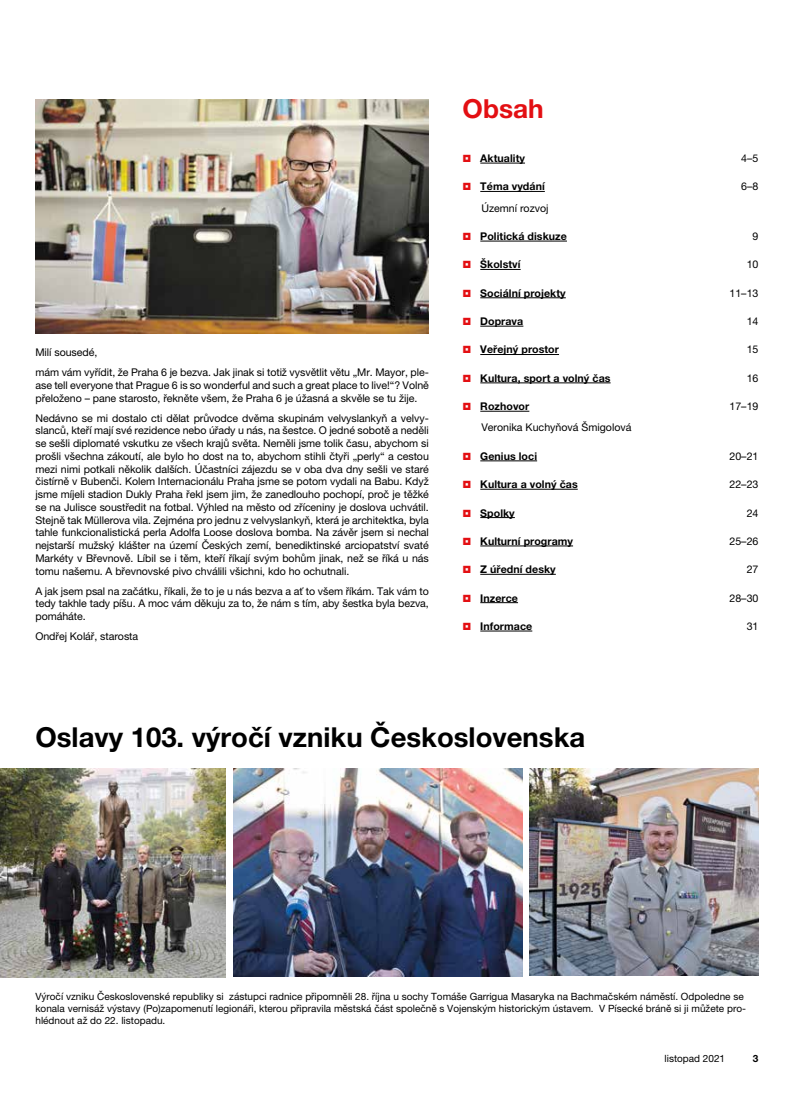
<style>
.page{position:relative;width:794px;height:1110px;background:#fff}
.page>*{position:absolute;margin:0;border:0;box-sizing:border-box;transform-origin:0 0}
.t1{font:700 27.5px "Helvetica Neue LT Pro";color:#000}
.t2{font:700 26.25px "Helvetica Neue LT Pro";color:#e30f13}
.t3{font:10.62px/12.8px "Helvetica Neue LT Pro";letter-spacing:-.005em;color:#000}
.t4{font:700 10.62px "Helvetica Neue LT Pro";letter-spacing:.005em;color:#000}
.t5{font:10px/12px "Helvetica Neue LT Pro";color:#000}
.t6{font:700 10px "Helvetica Neue LT Pro";color:#000}
</style>
<div class="page">
<hr style="left:480px;top:163px;width:45px;height:1px;background:#000">
<hr style="left:480px;top:191px;width:65px;height:1px;background:#000">
<hr style="left:480px;top:241px;width:87px;height:1px;background:#000">
<hr style="left:480px;top:269px;width:40px;height:1px;background:#000">
<hr style="left:480px;top:297px;width:86px;height:1px;background:#000">
<hr style="left:480px;top:326px;width:43px;height:1px;background:#000">
<hr style="left:480px;top:354px;width:79px;height:1px;background:#000">
<hr style="left:480px;top:382px;width:130px;height:1px;background:#000">
<hr style="left:480px;top:411px;width:49px;height:1px;background:#000">
<hr style="left:480px;top:460px;width:57px;height:1px;background:#000">
<hr style="left:480px;top:489px;width:98px;height:1px;background:#000">
<hr style="left:480px;top:517px;width:35px;height:1px;background:#000">
<hr style="left:480px;top:545px;width:93px;height:1px;background:#000">
<hr style="left:480px;top:574px;width:76px;height:1px;background:#000">
<hr style="left:480px;top:602px;width:38px;height:1px;background:#000">
<hr style="left:480px;top:630px;width:52px;height:1px;background:#000">
<svg style="left:36px;top:333px;width:393px;height:1px"></svg>
<img style="left:36px;top:99px;width:393px;height:234px">
<img style="left:0;top:768px;width:225px;height:209px">
<img style="left:233px;top:768px;width:289px;height:208px">
<img style="left:530px;top:768px;width:228px;height:207px">
<p class="t3" style="left:35px;top:342px;width:395px;line-height:19.9px">Milí sousedé,<br>mám vám vyřídit, že Praha 6 je bezva. Jak jinak si totiž vysvětlit větu „Mr. Mayor, ple-</p>
<p class="t3" style="left:35px;top:378px;width:395px">ase tell everyone that Prague 6 is so wonderful and such a great place to live!“? Volně přeloženo – pane starosto, řekněte všem, že Praha 6 je úžasná a skvěle se tu žije.</p>
<p class="t3" style="left:35px;top:411px;width:395px;text-align:justify">Nedávno se mi dostalo cti dělat průvodce dvěma skupinám velvyslankyň a velvy&shy;slanců, kteří mají své rezidence nebo úřady u nás, na šestce. O jedné sobotě a neděli se sešli diplomaté vskutku ze všech krajů světa. Neměli jsme tolik času, abychom si prošli všechna zákoutí, ale bylo ho dost na to, abychom stihli čtyři „perly“ a cestou mezi nimi potkali několik dalších. Účastníci zájezdu se v oba dva dny sešli ve staré čistírně v Bubenči. Kolem Internacionálu Praha jsme se potom vydali na Babu. Když jsme míjeli stadion Dukly Praha řekl jsem jim, že zanedlouho pochopí, proč je těžké se na Julisce soustředit na fotbal. Výhled na město od zříceniny je doslova uchvátil.<br>Stejně tak Müllerova vila. Zejména pro jednu z velvyslankyň, která je architektka, byla tahle funkcionalistická perla Adolfa Loose doslova bomba. Na závěr jsem si nechal nejstarší mužský klášter na území Českých zemí, benediktinské arciopatství svaté Markéty v Břevnově. Líbil se i těm, kteří říkají svým bohům jinak, než se říká u nás tomu našemu. A břevnovské pivo chválili všichni, kdo ho ochutnali.</p>
<p class="t3" style="left:35px;top:584px;width:395px;text-align:justify">A jak jsem psal na začátku, říkali, že to je u nás bezva a ať to všem říkám. Tak vám to tedy takhle tady píšu. A moc vám děkuju za to, že nám s tím, aby šestka byla bezva, pomáháte.</p>
<p class="t3" style="left:35px;top:629px;width:104px">Ondřej Kolář, starosta</p>
<h2 class="t2" style="left:462px;top:93px;width:83px">Obsah</h2>
<p class="t4" style="left:480px;top:152px;width:46px">Aktuality</p>
<p class="t3" style="left:741px;top:152px;width:19px">4–5</p>
<p class="t4" style="left:480px;top:180px;width:66px">Téma vydání</p>
<p class="t3" style="left:741px;top:180px;width:19px">6–8</p>
<p class="t3" style="left:481px;top:201px;width:69px">Územní rozvoj</p>
<p class="t4" style="left:480px;top:229px;width:88px">Politická diskuze</p>
<p class="t3" style="left:752px;top:230px;width:7px">9</p>
<p class="t4" style="left:480px;top:258px;width:42px">Školství</p>
<p class="t3" style="left:746px;top:258px;width:13px">10</p>
<p class="t4" style="left:480px;top:286px;width:87px">Sociální projekty</p>
<p class="t3" style="left:729px;top:286px;width:31px">11–13</p>
<p class="t4" style="left:480px;top:314px;width:45px">Doprava</p>
<p class="t3" style="left:746px;top:315px;width:13px">14</p>
<p class="t4" style="left:480px;top:343px;width:80px">Veřejný prostor</p>
<p class="t3" style="left:746px;top:343px;width:13px">15</p>
<p class="t4" style="left:480px;top:371px;width:132px">Kultura, sport a volný čas</p>
<p class="t3" style="left:746px;top:371px;width:13px">16</p>
<p class="t4" style="left:480px;top:399px;width:50px">Rozhovor</p>
<p class="t3" style="left:729px;top:400px;width:31px">17–19</p>
<p class="t3" style="left:481px;top:421px;width:152px">Veronika Kuchyňová Šmigolová</p>
<p class="t4" style="left:480px;top:449px;width:58px">Genius loci</p>
<p class="t3" style="left:729px;top:449px;width:31px">20–21</p>
<p class="t4" style="left:480px;top:477px;width:99px">Kultura a volný čas</p>
<p class="t3" style="left:729px;top:477px;width:31px">22–23</p>
<p class="t4" style="left:480px;top:506px;width:36px">Spolky</p>
<p class="t3" style="left:746px;top:506px;width:13px">24</p>
<p class="t4" style="left:480px;top:534px;width:94px">Kulturní programy</p>
<p class="t3" style="left:729px;top:534px;width:31px">25–26</p>
<p class="t4" style="left:480px;top:562px;width:77px">Z úřední desky</p>
<p class="t3" style="left:746px;top:562px;width:13px">27</p>
<p class="t4" style="left:480px;top:591px;width:39px">Inzerce</p>
<p class="t3" style="left:729px;top:591px;width:31px">28–30</p>
<p class="t4" style="left:480px;top:619px;width:53px">Informace</p>
<p class="t3" style="left:746px;top:619px;width:13px">31</p>
<h1 class="t1" style="left:35px;top:719px;width:551px">Oslavy 103. výročí vzniku Československa</h1>
<p class="t5" style="left:35px;top:989px;width:712px">Výročí vzniku Československé republiky si zástupci radnice připomněli 28. října u sochy Tomáše Garrigua Masaryka na Bachmačském náměstí. Odpoledne se konala vernisáž výstavy (Po)zapomenutí legionáři, kterou připravila městská část společně s Vojenským historickým ústavem. V Písecké bráně si ji můžete pro&shy;hlédnout až do 22. listopadu.</p>
<p class="t5" style="left:664px;top:1052px;width:62px">listopad 2021</p>
<p class="t6" style="left:753px;top:1051px;width:7px">3</p>
</div>
